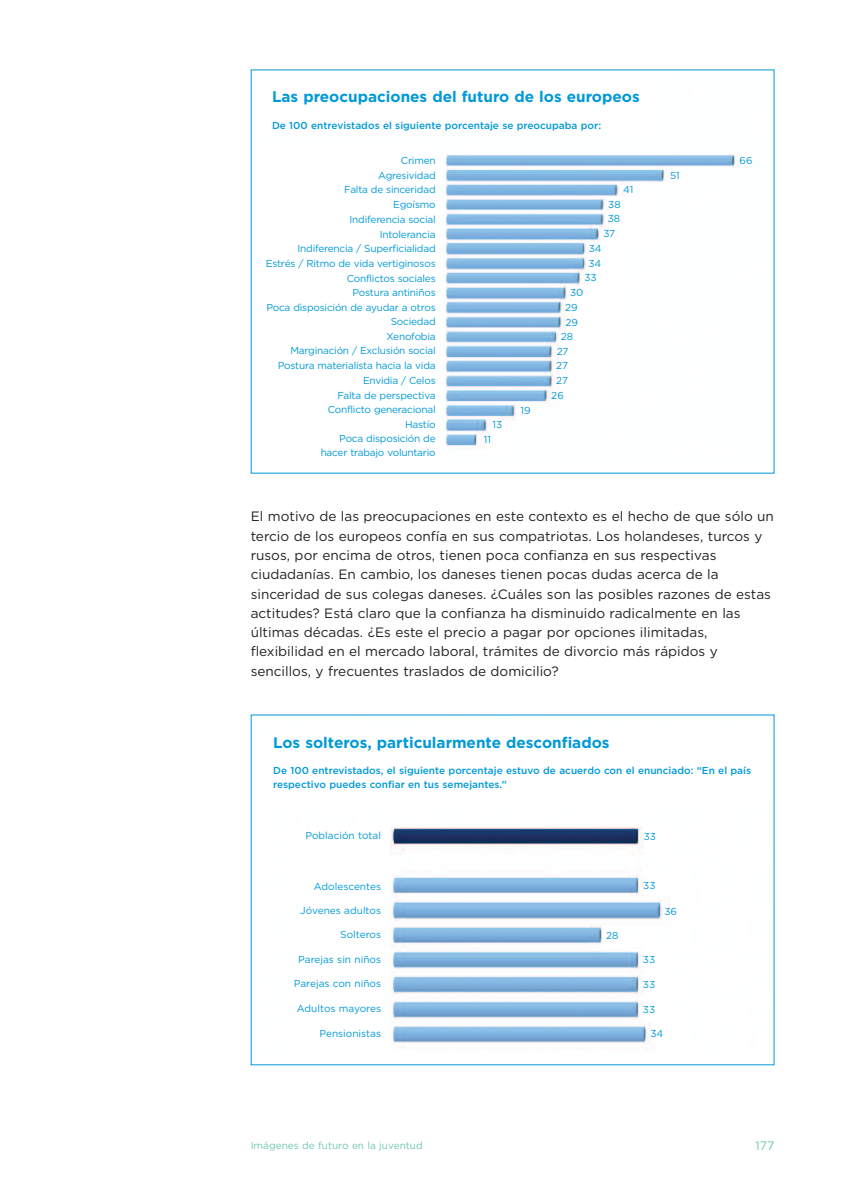
<style>
.page{position:relative;width:844px;height:1191px;background:#fff}
.page>*{position:absolute;margin:0;border:0;box-sizing:border-box;transform-origin:0 0}
.t1{font:700 15.4px "Gotham";color:#0099d8}
.t2{font:13.65px/19.2px "Gotham";color:#231f20}
.t3{font:12.25px "Gotham";color:#70c7b3}
.t4{font:10.15px/14.5px "Gotham";letter-spacing:-.02em;color:#0099d8;text-align:center}
.t5{font:500 10.15px/14px "Gotham";color:#0099d8}
.t6{font:10.15px "Gotham";color:#0099d8}
.t7{font:10.15px "Gotham";color:#70c7b3}
</style>
<div class="page">
<img style="left:446px;top:153px;width:290px;height:295px">
<img style="left:390px;top:826px;width:273px;height:218px">
<p class="t1" style="left:272px;top:88px;width:369px">Las preocupaciones del futuro de los europeos</p>
<p class="t5" style="left:272px;top:118px;width:330px">De 100 entrevistados el siguiente porcentaje se preocupaba por:</p>
<p class="t4" style="left:266px;top:153px;width:171px;text-align:right">Crimen<br>Agresividad<br>Falta de sinceridad<br>Egoísmo<br>Indiferencia social<br>Intolerancia<br>Indiferencia / Superficialidad<br>Estrés / Ritmo de vida vertiginosos<br>Conflictos sociales<br>Postura antiniños<br>Poca disposición de ayudar a otros<br>Sociedad<br>Xenofobia<br>Marginación / Exclusión social<br>Postura materialista hacia la vida<br>Envidia / Celos<br>Falta de perspectiva<br>Conflicto generacional<br>Hastío<br>Poca disposición de<br>hacer trabajo voluntario</p>
<p class="t4" style="left:739px;top:153px;width:15px">66</p>
<p class="t4" style="left:669px;top:168px;width:11px">51</p>
<p class="t4" style="left:623px;top:183px;width:12px">41</p>
<p class="t4" style="left:603px;top:197px;width:19px">38<br>38<br>37</p>
<p class="t4" style="left:584px;top:241px;width:19px">34<br>34<br>33</p>
<p class="t4" style="left:570px;top:285px;width:15px">30</p>
<p class="t4" style="left:565px;top:300px;width:14px">29</p>
<p class="t4" style="left:565px;top:315px;width:14px">29</p>
<p class="t4" style="left:560px;top:329px;width:14px">28</p>
<p class="t4" style="left:556px;top:344px;width:13px">27</p>
<p class="t4" style="left:556px;top:358px;width:13px">27</p>
<p class="t4" style="left:556px;top:374px;width:13px">27</p>
<p class="t4" style="left:551px;top:388px;width:14px">26</p>
<p class="t4" style="left:520px;top:403px;width:12px">19</p>
<p class="t4" style="left:492px;top:417px;width:11px">13</p>
<p class="t4" style="left:483px;top:432px;width:9px">11</p>
<p class="t2" style="left:251px;top:507px;width:524px">El motivo de las preocupaciones en este contexto es el hecho de que sólo un tercio de los europeos confía en sus compatriotas. Los holandeses, turcos y rusos, por encima de otros, tienen poca confianza en sus respectivas ciudadanías. En cambio, los daneses tienen pocas dudas acerca de la sinceridad de sus colegas daneses. ¿Cuáles son las posibles razones de estas actitudes? Está claro que la confianza ha disminuido radicalmente en las últimas décadas. ¿Es este el precio a pagar por opciones ilimitadas, flexibilidad en el mercado laboral, trámites de divorcio más rápidos y sencillos, y frecuentes traslados de domicilio?</p>
<p class="t1" style="left:273px;top:733px;width:338px">Los solteros, particularmente desconfiados</p>
<p class="t5" style="left:273px;top:763px;width:479px">De 100 entrevistados, el siguiente porcentaje estuvo de acuerdo con el enunciado: “En el país respectivo puedes confiar en tus semejantes.”</p>
<p class="t6" style="left:305px;top:829px;width:77px">Población total</p>
<p class="t6" style="left:314px;top:880px;width:69px">Adolescentes</p>
<p class="t6" style="left:300px;top:904px;width:82px">Jóvenes adultos</p>
<p class="t6" style="left:340px;top:928px;width:42px">Solteros</p>
<p class="t6" style="left:298px;top:953px;width:84px">Parejas sin niños</p>
<p class="t6" style="left:294px;top:977px;width:89px">Parejas con niños</p>
<p class="t6" style="left:297px;top:1002px;width:86px">Adultos mayores</p>
<p class="t6" style="left:319px;top:1027px;width:63px">Pensionistas</p>
<p class="t4" style="left:606px;top:927px;width:14px">28</p>
<p class="t4" style="left:643px;top:829px;width:14px">33</p>
<p class="t4" style="left:643px;top:878px;width:14px">33</p>
<p class="t4" style="left:664px;top:903px;width:14px">36</p>
<p class="t4" style="left:642px;top:952px;width:14px">33</p>
<p class="t4" style="left:642px;top:977px;width:14px">33</p>
<p class="t4" style="left:642px;top:1002px;width:14px">33</p>
<p class="t4" style="left:650px;top:1026px;width:14px">34</p>
<p class="t7" style="left:251px;top:1139px;width:174px">Imágenes de futuro en la juventud</p>
<p class="t3" style="left:755px;top:1138px;width:20px">177</p>
</div>
